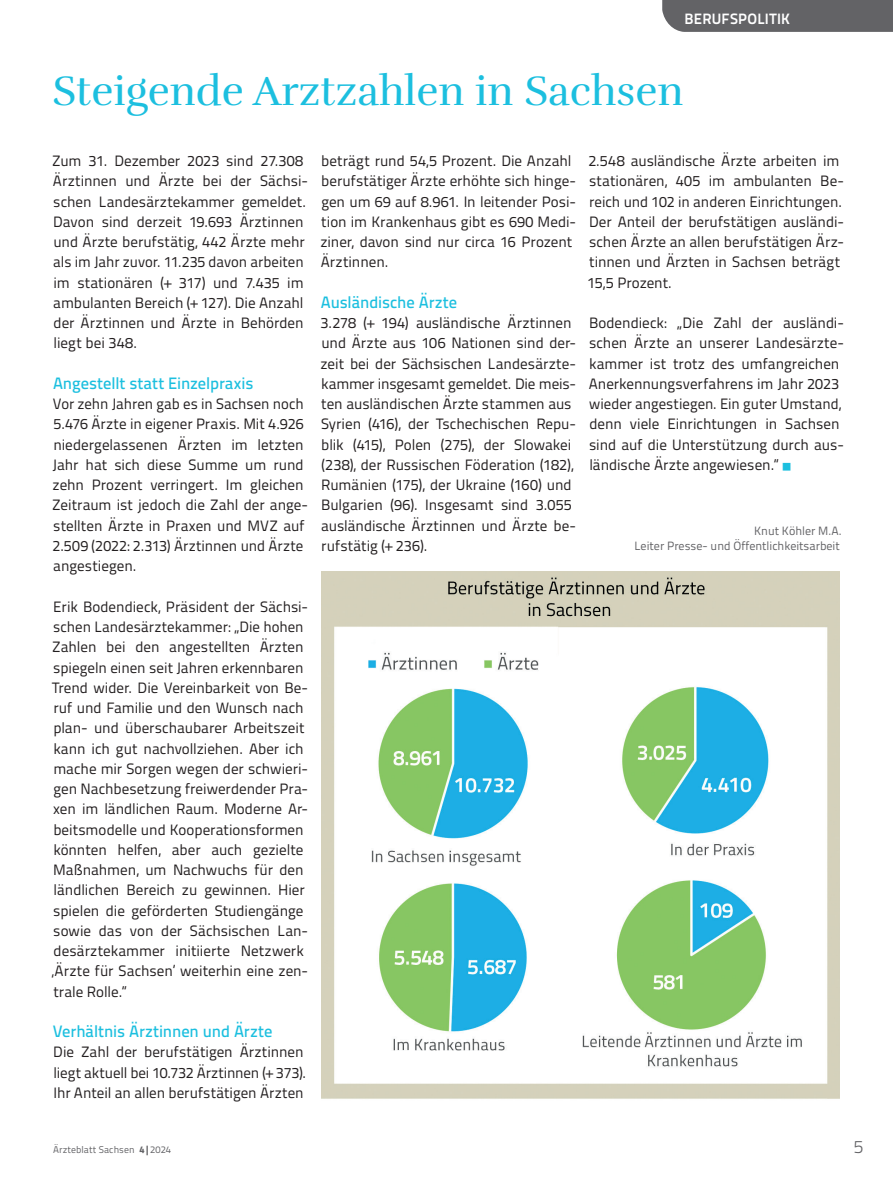
<style>
.page{position:relative;width:893px;height:1191px;background:#fff}
.page>*{position:absolute;margin:0;border:0;box-sizing:border-box;transform-origin:0 0}
.t1{font:42px "Rufina";color:#1cbfdf}
.t2{font:300 18px "Titillium Text";color:#636366}
.t3{font:500 16.5px "Titillium Text";letter-spacing:-.005em;color:#1cbfdf}
.t4{font:15px/20.2px "Titillium Text";color:#231f20}
.t5{font:700 15px "Titillium Text";letter-spacing:.01em;color:#fff}
.t6{font:12px/15px "Titillium Text";color:#636366;text-align:right}
.t7{font:9.75px "Titillium Text";letter-spacing:.01em;color:#636366}
.s1{font-family:"Source Sans Variable";font-size:9.75px;color:#1cbfdf}
.s2{font-weight:800}
</style>
<div class="page">
<div style="left:662px;top:0;width:231px;height:32px;background:#636366"></div>
<img style="left:321px;top:572px;width:519px;height:527px">
<p class="t5" style="left:685px;top:7px;width:107px">BERUFSPOLITIK</p>
<h1 class="t1" style="left:52px;top:66px;width:633px">Steigende Arztzahlen in Sachsen</h1>
<p class="t4" style="left:52px;top:150px;width:258px">Zum 31. Dezember 2023 sind 27.308<br>Ärztinnen und Ärzte bei der Sächsi&shy;schen Landesärztekammer gemeldet.<br>Davon sind derzeit 19.693 Ärztinnen und Ärzte berufstätig, 442 Ärzte mehr als im Jahr zuvor. 11.235 davon arbeiten im stationären (+ 317) und 7.435 im ambulanten Bereich (+ 127). Die Anzahl der Ärztinnen und Ärzte in Behörden liegt bei 348.</p>
<p class="t3" style="left:53px;top:371px;width:202px">Angestellt statt Einzelpraxis</p>
<p class="t4" style="left:52px;top:393px;width:258px">Vor zehn Jahren gab es in Sachsen noch 5.476 Ärzte in eigener Praxis. Mit 4.926 niedergelassenen Ärzten im letzten Jahr hat sich diese Summe um rund zehn Prozent verringert. Im gleichen Zeitraum ist jedoch die Zahl der ange&shy;stellten Ärzte in Praxen und MVZ auf 2.509 (2022: 2.313) Ärztinnen und Ärzte angestiegen.</p>
<p class="t4" style="left:51px;top:595px;width:258px">Erik Bodendieck, Präsident der Sächsi&shy;schen Landesärztekammer: „Die hohen Zahlen bei den angestellten Ärzten spiegeln einen seit Jahren erkennbaren Trend wider. Die Vereinbarkeit von Be-- ruf und Familie und den Wunsch nach plan- und überschaubarer Arbeitszeit kann ich gut nachvollziehen. Aber ich mache mir Sorgen wegen der schwieri&shy;gen Nachbesetzung freiwerdender Pra&shy;xen im ländlichen Raum. Moderne Ar-- beitsmodelle und Kooperationsformen könnten helfen, aber auch gezielte Maßnahmen, um Nachwuchs für den ländlichen Bereich zu gewinnen. Hier spielen die geförderten Studiengänge sowie das von der Sächsischen Lan&shy;desärztekammer initiierte Netzwerk ‚Ärzte für Sachsen’ weiterhin eine zen&shy;trale Rolle.“</p>
<p class="t3" style="left:53px;top:1019px;width:221px">Verhältnis Ärztinnen und Ärzte</p>
<p class="t4" style="left:53px;top:1041px;width:252px;text-align:justify">Die Zahl der berufstätigen Ärztinnen liegt aktuell bei 10.732 Ärztinnen (+ 373).<br>Ihr Anteil an allen berufstätigen Ärzten</p>
<p class="t4" style="left:320px;top:150px;width:257px">beträgt rund 54,5 Prozent. Die Anzahl berufstätiger Ärzte erhöhte sich hinge&shy;gen um 69 auf 8.961. In leitender Posi&shy;tion im Krankenhaus gibt es 690 Medi&shy;ziner, davon sind nur circa 16 Prozent Ärztinnen.</p>
<p class="t3" style="left:321px;top:290px;width:138px">Ausländische Ärzte</p>
<p class="t4" style="left:320px;top:312px;width:257px">3.278 (+ 194) ausländische Ärztinnen und Ärzte aus 106 Nationen sind der&shy;zeit bei der Sächsischen Landesärzte&shy;kammer insgesamt gemeldet. Die meis&shy;ten ausländischen Ärzte stammen aus Syrien (416), der Tschechischen Repu&shy;blik (415), Polen (275), der Slowakei (238), der Russischen Föderation (182), Rumänien (175), der Ukraine (160) und Bulgarien (96). Insgesamt sind 3.055 ausländische Ärztinnen und Ärzte be-- rufstätig (+ 236).</p>
<p class="t4" style="left:588px;top:150px;width:258px">2.548 ausländische Ärzte arbeiten im stationären, 405 im ambulanten Be-- reich und 102 in anderen Einrichtungen.<br>Der Anteil der berufstätigen ausländi&shy;schen Ärzte an allen berufstätigen Ärz&shy;tinnen und Ärzten in Sachsen beträgt 15,5 Prozent.</p>
<p class="t4" style="left:589px;top:312px;width:257px">Bodendieck: „Die Zahl der ausländi&shy;schen Ärzte an unserer Landesärzte&shy;kammer ist trotz des umfangreichen Anerkennungsverfahrens im Jahr 2023 wieder angestiegen. Ein guter Umstand, denn viele Einrichtungen in Sachsen sind auf die Unterstützung durch aus&shy;ländische Ärzte angewiesen.“ <span class="s1">■</span></p>
<p class="t6" style="left:634px;top:523px;width:207px">Knut Köhler M.A.<br>Leiter Presse- und Öffentlichkeitsarbeit</p>
<p class="t7" style="left:53px;top:1142px;width:119px">Ärzteblatt Sachsen <span class="s2">4|</span>2024</p>
<p class="t2" style="left:854px;top:1133px;width:11px">5</p>
</div>
